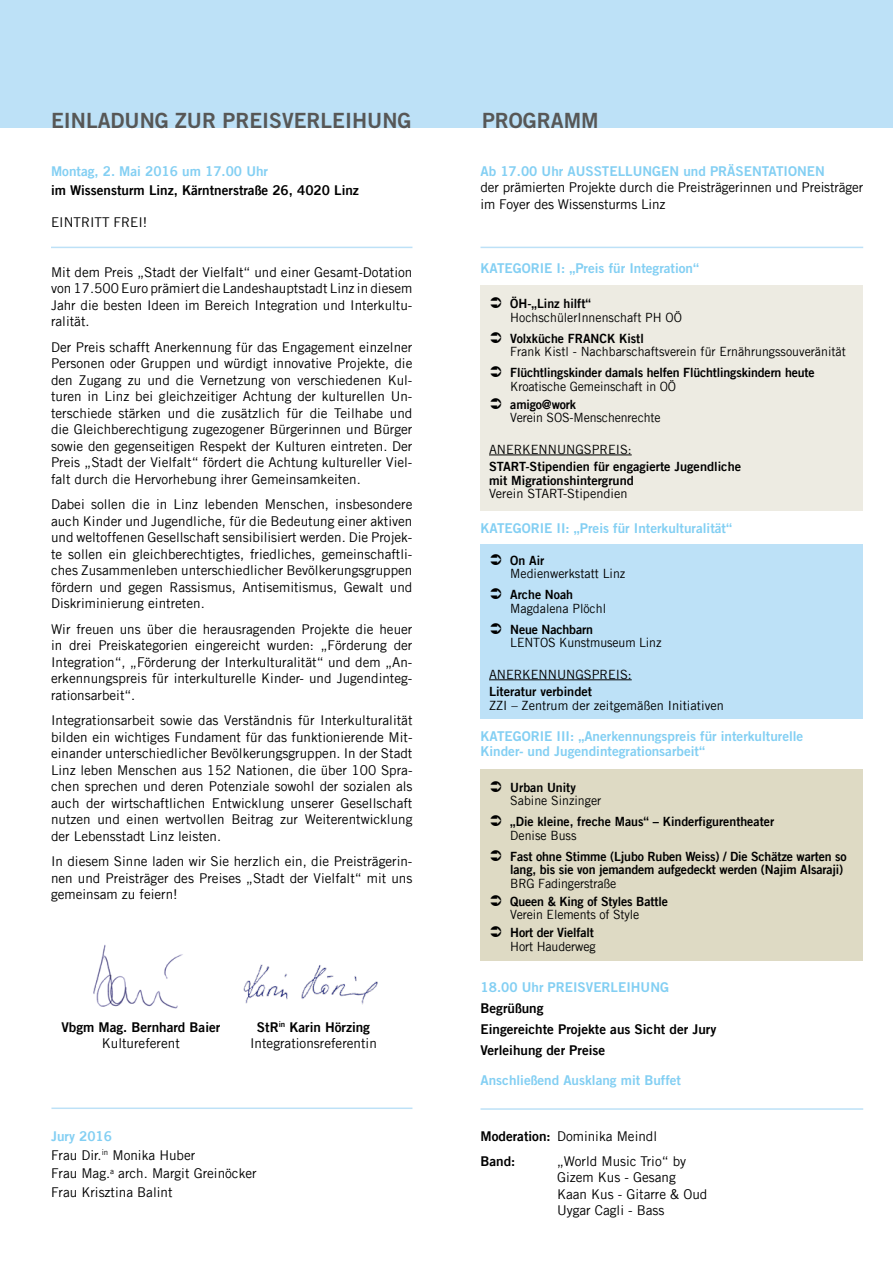
<style>
.page{position:relative;width:893px;height:1263px;background:#fff}
.page>*{position:absolute;margin:0;border:0;box-sizing:border-box;transform-origin:0 0}
.t1{font:21px "Trade Gothic LT Std Bd 2";color:#575756}
.t2{font:13.5px/16.5px "Trade Gothic";color:#000;text-align:justify}
.t3{font:13.5px/15px "Trade Gothic LT Std Bd 2";color:#83cff3}
.t4{font:13.5px/21px "Trade Gothic Bold Two";color:#000}
.t5{font:13.5px "Trade Gothic Bold Two";color:#83cff3}
.t6{font:12.75px/13.5px "Trade Gothic Bold Two";letter-spacing:-.01em;color:#000}
.t7{font:12.75px "Trade Gothic";color:#000}
.s1{font-family:"Trade Gothic Bold Two"}
</style>
<div class="page">
<div style="left:0;top:0;width:893px;height:128px;background:#bde1f7"></div>
<hr style="left:51px;top:247px;width:361px;height:1px;background:#bde1f7">
<hr style="left:51px;top:1107px;width:361px;height:2px;background:#bde1f7">
<img style="left:93px;top:944px;width:90px;height:65px">
<div style="left:480px;top:285px;width:383px;height:225px;background:#edebe2"></div>
<hr style="left:489px;top:455px;width:143px;height:1px;background:#000">
<div style="left:480px;top:770px;width:383px;height:191px;background:#dedac4"></div>
<div style="left:480px;top:544px;width:383px;height:175px;background:#bde1f7"></div>
<hr style="left:489px;top:679px;width:143px;height:1px;background:#000">
<img style="left:243px;top:964px;width:45px;height:40px">
<img style="left:301px;top:965px;width:77px;height:40px">
<hr style="left:480px;top:247px;width:383px;height:1px;background:#bde1f7">
<hr style="left:480px;top:1108px;width:383px;height:2px;background:#bde1f7">
<h1 class="t1" style="left:51px;top:107px;width:362px">EINLADUNG ZUR PREISVERLEIHUNG</h1>
<h1 class="t1" style="left:482px;top:107px;width:118px">PROGRAMM</h1>
<p class="t5" style="left:51px;top:162px;width:219px">Montag, 2. Mai 2016 um 17.00 Uhr</p>
<p class="t4" style="left:51px;top:180px;width:309px">im Wissensturm Linz, Kärntnerstraße 26, 4020 Linz</p>
<p class="t2" style="left:51px;top:213px;width:98px">EINTRITT FREI!</p>
<p class="t3" style="left:480px;top:163px;width:346px">Ab 17.00 Uhr AUSSTELLUNGEN und PRÄSENTATIONEN</p>
<p class="t2" style="left:480px;top:179px;width:384px">der prämierten Projekte durch die Preisträgerinnen und Preisträger im Foyer des Wissensturms Linz</p>
<p class="t2" style="left:51px;top:263px;width:363px">Mit dem Preis „Stadt der Vielfalt“ und einer Gesamt-Dotation von 17.500 Euro prämiert die Landeshauptstadt Linz in diesem Jahr die besten Ideen im Bereich Integration und Interkultu&shy;ralität.</p>
<p class="t2" style="left:51px;top:338px;width:363px">Der Preis schafft Anerkennung für das Engagement einzelner Personen oder Gruppen und würdigt innovative Projekte, die den Zugang zu und die Vernetzung von verschiedenen Kul&shy;turen in Linz bei gleichzeitiger Achtung der kulturellen Un&shy;terschiede stärken und die zusätzlich für die Teilhabe und die Gleichberechtigung zugezogener Bürgerinnen und Bürger sowie den gegenseitigen Respekt der Kulturen eintreten. Der Preis „Stadt der Vielfalt“ fördert die Achtung kultureller Viel&shy;falt durch die Hervorhebung ihrer Gemeinsamkeiten.</p>
<p class="t2" style="left:51px;top:496px;width:363px">Dabei sollen die in Linz lebenden Menschen, insbesondere auch Kinder und Jugendliche, für die Bedeutung einer aktiven und weltoffenen Gesellschaft sensibilisiert werden. Die Projek&shy;te sollen ein gleichberechtigtes, friedliches, gemeinschaftli&shy;ches Zusammenleben unterschiedlicher Bevölkerungsgruppen fördern und gegen Rassismus, Antisemitismus, Gewalt und Diskriminierung eintreten.</p>
<p class="t2" style="left:51px;top:620px;width:363px">Wir freuen uns über die herausragenden Projekte die heuer in drei Preiskategorien eingereicht wurden: „Förderung der Integration“, „Förderung der Interkulturalität“ und dem „An&shy;erkennungspreis für interkulturelle Kinder- und Jugendinteg&shy;rationsarbeit“.</p>
<p class="t2" style="left:51px;top:712px;width:363px">Integrationsarbeit sowie das Verständnis für Interkulturalität bilden ein wichtiges Fundament für das funktionierende Mit&shy;einander unterschiedlicher Bevölkerungsgruppen. In der Stadt Linz leben Menschen aus 152 Nationen, die über 100 Spra&shy;chen sprechen und deren Potenziale sowohl der sozialen als auch der wirtschaftlichen Entwicklung unserer Gesellschaft nutzen und einen wertvollen Beitrag zur Weiterentwicklung der Lebensstadt Linz leisten.</p>
<p class="t2" style="left:51px;top:853px;width:363px">In diesem Sinne laden wir Sie herzlich ein, die Preisträgerin&shy;nen und Preisträger des Preises „Stadt der Vielfalt“ mit uns gemeinsam zu feiern!</p>
<p class="t4" style="left:61px;top:1016px;width:160px">Vbgm Mag. Bernhard Baier</p>
<p class="t2" style="left:102px;top:1035px;width:80px">Kultureferent</p>
<p class="t4" style="left:257px;top:1016px;width:115px">StR<sup>in</sup> Karin Hörzing</p>
<p class="t2" style="left:250px;top:1035px;width:128px">Integrationsreferentin</p>
<p class="t5" style="left:51px;top:1128px;width:63px">Jury 2016</p>
<p class="t2" style="left:51px;top:1145px;width:207px;line-height:18.8px;text-align:left">Frau Dir.<sup>in</sup> Monika Huber<br>Frau Mag.<sup>a</sup> arch. Margit Greinöcker<br>Frau Krisztina Balint</p>
<p class="t3" style="left:480px;top:261px;width:220px">KATEGORIE I: „Preis für Integration“</p>
<p class="t6" style="left:510px;top:297px;width:82px">ÖH-„Linz hilft“</p>
<p class="t7" style="left:510px;top:310px;width:173px">HochschülerInnenschaft PH OÖ</p>
<p class="t6" style="left:510px;top:331px;width:135px">Volxküche FRANCK Kistl</p>
<p class="t7" style="left:510px;top:344px;width:337px">Frank Kistl - Nachbarschaftsverein für Ernährungssouveränität</p>
<p class="t6" style="left:510px;top:366px;width:306px">Flüchtlingskinder damals helfen Flüchtlingskindern heute</p>
<p class="t7" style="left:510px;top:379px;width:167px">Kroatische Gemeinschaft in OÖ</p>
<p class="t6" style="left:510px;top:397px;width:67px">amigo@work</p>
<p class="t7" style="left:510px;top:410px;width:152px">Verein SOS-Menschenrechte</p>
<p class="t7" style="left:489px;top:441px;width:144px">ANERKENNUNGSPREIS:</p>
<p class="t6" style="left:489px;top:460px;width:254px">START-Stipendien für engagierte Jugendliche mit Migrationshintergrund</p>
<p class="t7" style="left:489px;top:486px;width:140px">Verein START-Stipendien</p>
<p class="t3" style="left:480px;top:520px;width:253px">KATEGORIE II: „Preis für Interkulturalität“</p>
<p class="t6" style="left:510px;top:553px;width:36px">On Air</p>
<p class="t7" style="left:510px;top:566px;width:117px">Medienwerkstatt Linz</p>
<p class="t6" style="left:510px;top:588px;width:64px">Arche Noah</p>
<p class="t7" style="left:510px;top:600px;width:97px">Magdalena Plöchl</p>
<p class="t6" style="left:510px;top:622px;width:84px">Neue Nachbarn</p>
<p class="t7" style="left:510px;top:635px;width:153px">LENTOS Kunstmuseum Linz</p>
<p class="t7" style="left:489px;top:666px;width:144px">ANERKENNUNGSPREIS:</p>
<p class="t6" style="left:489px;top:685px;width:105px">Literatur verbindet</p>
<p class="t7" style="left:489px;top:697px;width:236px">ZZI – Zentrum der zeitgemäßen Initiativen</p>
<p class="t3" style="left:480px;top:729px;width:324px">KATEGORIE III: „Anerkennungspreis für interkulturelle<br>Kinder- und Jugendintegrationsarbeit“</p>
<p class="t6" style="left:510px;top:780px;width:67px">Urban Unity</p>
<p class="t7" style="left:510px;top:793px;width:93px">Sabine Sinzinger</p>
<p class="t6" style="left:510px;top:815px;width:265px">„Die kleine, freche Maus“ – Kinderfigurentheater</p>
<p class="t7" style="left:510px;top:827px;width:68px">Denise Buss</p>
<p class="t6" style="left:510px;top:849px;width:338px">Fast ohne Stimme (Ljubo Ruben Weiss) / Die Schätze warten so lang, bis sie von jemandem aufgedeckt werden (Najim Alsaraji)</p>
<p class="t7" style="left:510px;top:875px;width:108px">BRG Fadingerstraße</p>
<p class="t6" style="left:510px;top:894px;width:159px">Queen &amp; King of Styles Battle</p>
<p class="t7" style="left:510px;top:907px;width:131px">Verein Elements of Style</p>
<p class="t6" style="left:510px;top:926px;width:85px">Hort der Vielfalt</p>
<p class="t7" style="left:510px;top:938px;width:87px">Hort Hauderweg</p>
<p class="t3" style="left:480px;top:979px;width:190px">18.00 Uhr PREISVERLEIHUNG</p>
<p class="t4" style="left:480px;top:997px;width:237px">Begrüßung<br>Eingereichte Projekte aus Sicht der Jury<br>Verleihung der Preise</p>
<p class="t3" style="left:480px;top:1072px;width:202px">Anschließend Ausklang mit Buffet</p>
<p class="t2" style="left:480px;top:1128px;width:178px"><span class="s1">Moderation:</span> Dominika Meindl</p>
<p class="t4" style="left:480px;top:1150px;width:36px">Band:</p>
<p class="t2" style="left:557px;top:1153px;width:152px;text-align:left">„World Music Trio“ by<br>Gizem Kus - Gesang<br>Kaan Kus - Gitarre &amp; Oud<br>Uygar Cagli - Bass</p>
</div>
